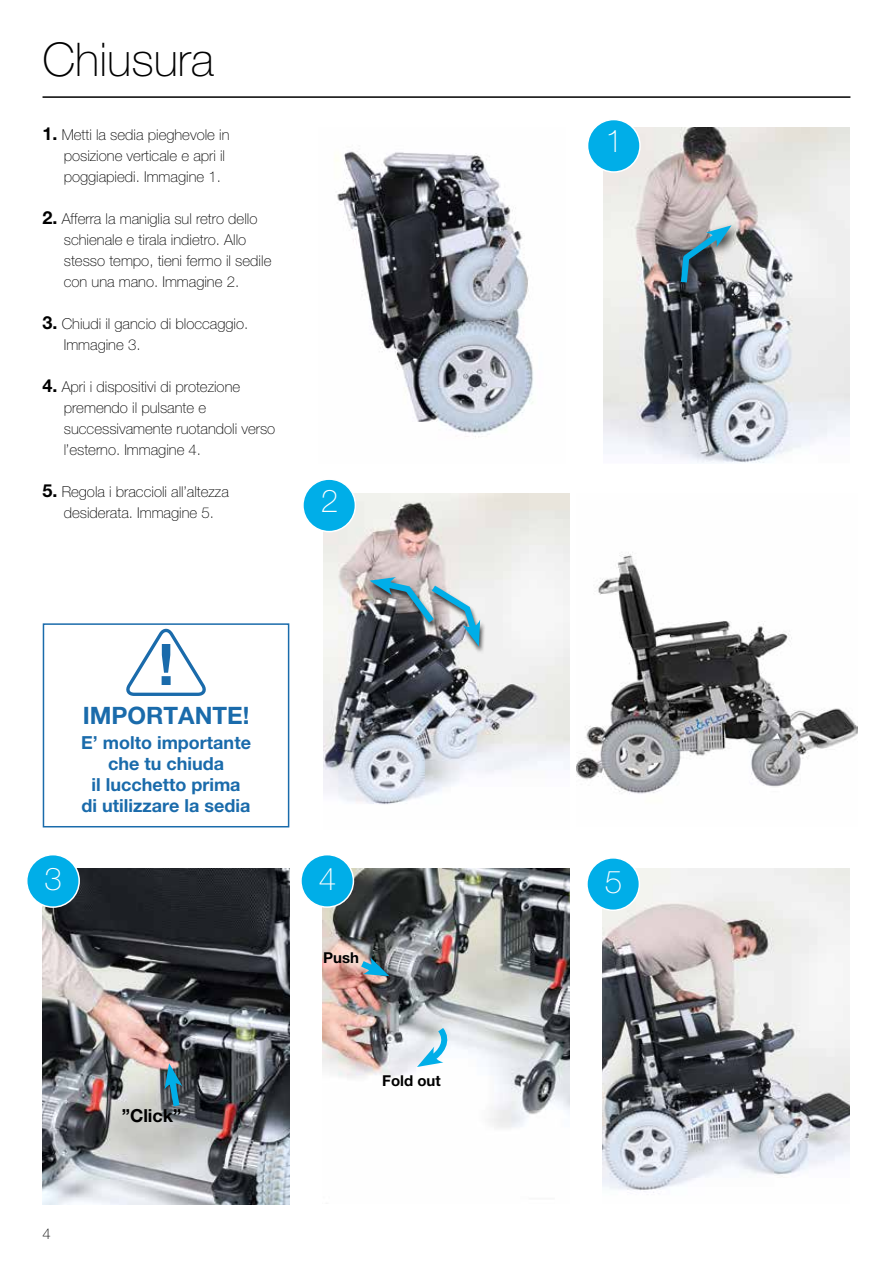
<style>
.page{position:relative;width:893px;height:1263px;background:#fff}
.page>*{position:absolute;margin:0;border:0;box-sizing:border-box;transform-origin:0 0}
.t1{font:100 46.5px "Helvetica Neue LT Pro";color:#000}
.t2{font:100 31.5px "Helvetica Neue LT Pro";color:#fff}
.t3{font:700 24px "Helvetica Neue LT Pro";color:#1a6bab}
.t4{font:700 18px/21px "Helvetica Neue LT Pro";color:#1a6bab;text-align:center}
.t5{font:700 18px "Helvetica Neue LT Pro";color:#000}
.t6{font:100 15px/21px "Helvetica Neue LT Pro";color:#000}
.t7{font:700 15px "Helvetica Neue LT Pro";color:#000}
.s1{font-weight:700;font-size:18px}
</style>
<div class="page">
<img style="left:43px;top:869px;width:246px;height:335px">
<svg style="left:164px;top:1063px;width:20px;height:50px"></svg>
<hr style="left:43px;top:96px;width:807px;height:2px;background:#000">
<img style="left:323px;top:869px;width:246px;height:259px">
<img style="left:335px;top:151px;width:198px;height:286px">
<div style="left:27px;top:855px;width:52px;height:52px;background:#00aee8;border-radius:50%"></div>
<div style="left:26px;top:854px;width:54px;height:54px;border:2px solid #fff;border-radius:50%"></div>
<div style="left:43px;top:623px;width:246px;height:204px;border:2px solid #1a6bab"></div>
<svg style="left:126px;top:629px;width:80px;height:67px"></svg>
<img style="left:604px;top:128px;width:245px;height:335px">
<img style="left:577px;top:552px;width:281px;height:242px">
<img style="left:603px;top:869px;width:246px;height:324px">
<div style="left:676px;top:221px;width:67px;height:75px;background:#000;opacity:.75"></div>
<svg style="left:677px;top:225px;width:55px;height:64px;background:#67808b"></svg>
<div style="left:587px;top:858px;width:52px;height:52px;background:#00aee8;border-radius:50%"></div>
<div style="left:586px;top:857px;width:54px;height:54px;border:2px solid #fff;border-radius:50%"></div>
<div style="left:301px;top:855px;width:52px;height:52px;background:#00aee8;border-radius:50%"></div>
<div style="left:300px;top:854px;width:54px;height:54px;border:2px solid #fff;border-radius:50%"></div>
<svg style="left:417px;top:1021px;width:32px;height:47px"></svg>
<svg style="left:354px;top:956px;width:35px;height:22px"></svg>
<div style="left:588px;top:120px;width:52px;height:52px;background:#00aee8;border-radius:50%"></div>
<div style="left:587px;top:119px;width:54px;height:54px;border:2px solid #fff;border-radius:50%"></div>
<img style="left:323px;top:493px;width:247px;height:312px">
<div style="left:430px;top:585px;width:56px;height:69px;background:#000;opacity:.75"></div>
<div style="left:367px;top:577px;width:72px;height:54px;background:#000;opacity:.75"></div>
<img style="left:369px;top:577px;width:113px;height:69px">
<div style="left:303px;top:479px;width:52px;height:53px;background:#00aee8;border-radius:50%"></div>
<div style="left:302px;top:478px;width:54px;height:54px;border:2px solid #fff;border-radius:50%"></div>
<h1 class="t1" style="left:43px;top:33px;width:173px">Chiusura</h1>
<p class="t6" style="left:64px;top:125px;width:167px;text-indent:-21px"><span class="s1">1.</span> Metti la sedia pieghevole in posizione verticale e apri il poggiapiedi. Immagine 1.</p>
<p class="t6" style="left:64px;top:209px;width:209px;text-indent:-21px"><span class="s1">2.</span> Afferra la maniglia sul retro dello schienale e tirala indietro. Allo stesso tempo, tieni fermo il sedile con una mano. Immagine 2.</p>
<p class="t6" style="left:64px;top:314px;width:186px;text-indent:-21px"><span class="s1">3.</span> Chiudi il gancio di bloccaggio.<br>Immagine 3.</p>
<p class="t6" style="left:64px;top:377px;width:213px;text-indent:-21px"><span class="s1">4.</span> Apri i dispositivi di protezione premendo il pulsante e successivamente ruotandoli verso l’esterno. Immagine 4.</p>
<p class="t6" style="left:43px;top:482px;width:188px;text-align:center"><span class="s1">5.</span> Regola i braccioli all’altezza desiderata. Immagine 5.</p>
<h2 class="t2" style="left:321px;top:483px;width:19px">2</h2>
<h2 class="t2" style="left:605px;top:123px;width:19px">1</h2>
<h3 class="t3" style="left:83px;top:700px;width:168px">IMPORTANTE!</h3>
<p class="t4" style="left:81px;top:732px;width:171px">E’ molto importante che tu chiuda<br>il lucchetto prima<br>di utilizzare la sedia</p>
<h2 class="t2" style="left:45px;top:860px;width:19px">3</h2>
<p class="t6" style="left:43px;top:1223px;width:10px">4</p>
<p class="t5" style="left:122px;top:1104px;width:61px">”Click”</p>
<h2 class="t2" style="left:319px;top:860px;width:19px">4</h2>
<h2 class="t2" style="left:605px;top:863px;width:19px">5</h2>
<p class="t7" style="left:323px;top:948px;width:37px">Push</p>
<p class="t7" style="left:382px;top:1071px;width:60px">Fold out</p>
</div>
